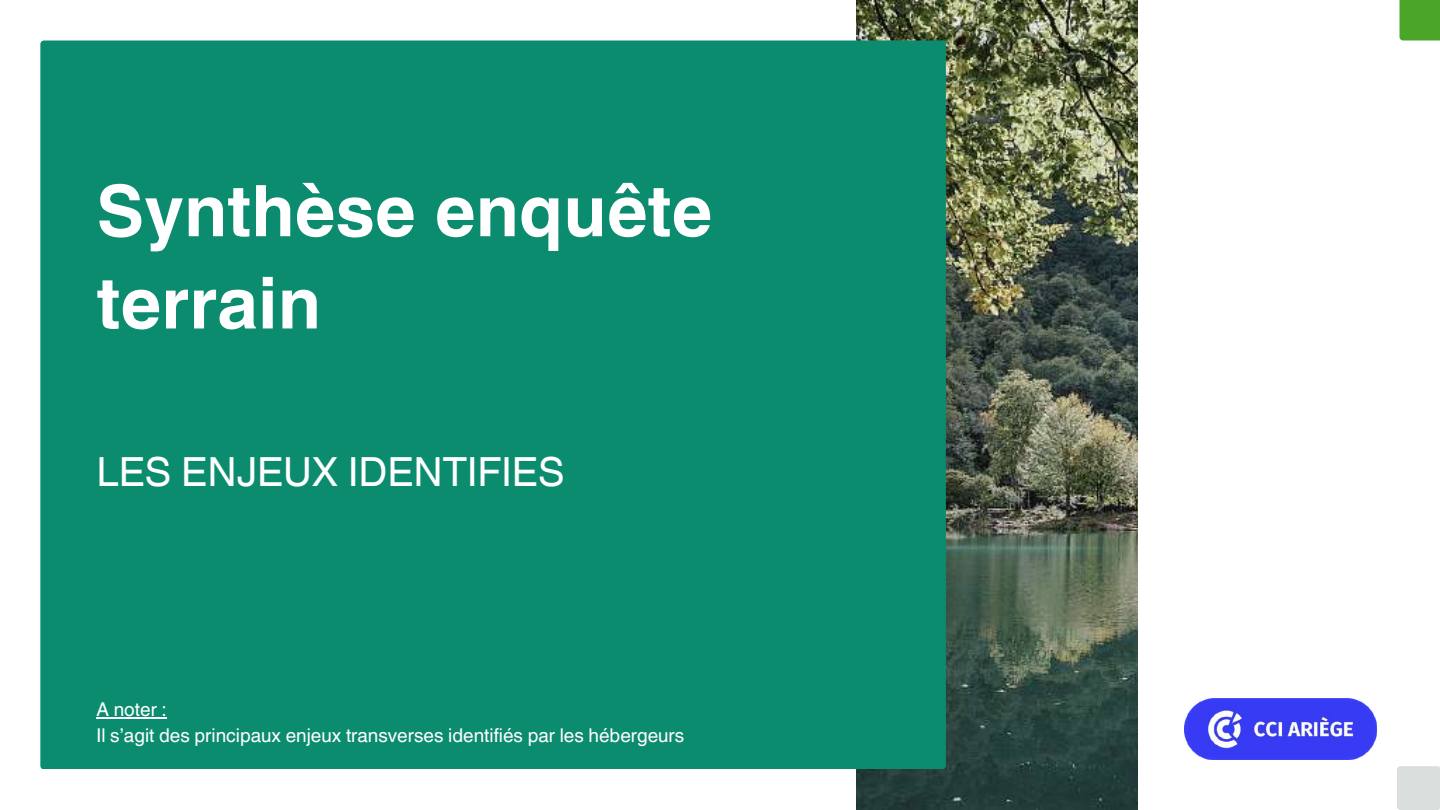
<style>
.page{position:relative;width:1440px;height:810px;background:#fff}
.page>*{position:absolute;margin:0;border:0;box-sizing:border-box;transform-origin:0 0}
.t1{font:700 71.1px/92.2px "Helvetica World";color:#fff}
.t2{font:40.1px "Helvetica World";color:#fff}
.t3{font:19px/26.2px "Helvetica World";color:#fff}
</style>
<div class="page">
<img style="left:856px;top:0;width:282px;height:810px">
<div style="left:40px;top:40px;width:906px;height:729px;background:#0c8c6f"></div>
<div style="left:1400px;top:0;width:40px;height:40px;background:#4aa528"></div>
<div style="left:1397px;top:766px;width:43px;height:44px;background:#dadfdd"></div>
<img style="left:1184px;top:699px;width:192px;height:60px">
<hr style="left:97px;top:717px;width:70px;height:2px;background:#fff">
<h1 class="t1" style="left:97px;top:158px;width:617px">Synthèse enquête terrain</h1>
<h2 class="t2" style="left:97px;top:448px;width:470px">LES ENJEUX IDENTIFIES</h2>
<p class="t3" style="left:97px;top:696px;width:589px">A noter :<br>Il s’agit des principaux enjeux transverses identifiés par les hébergeurs</p>
</div>
